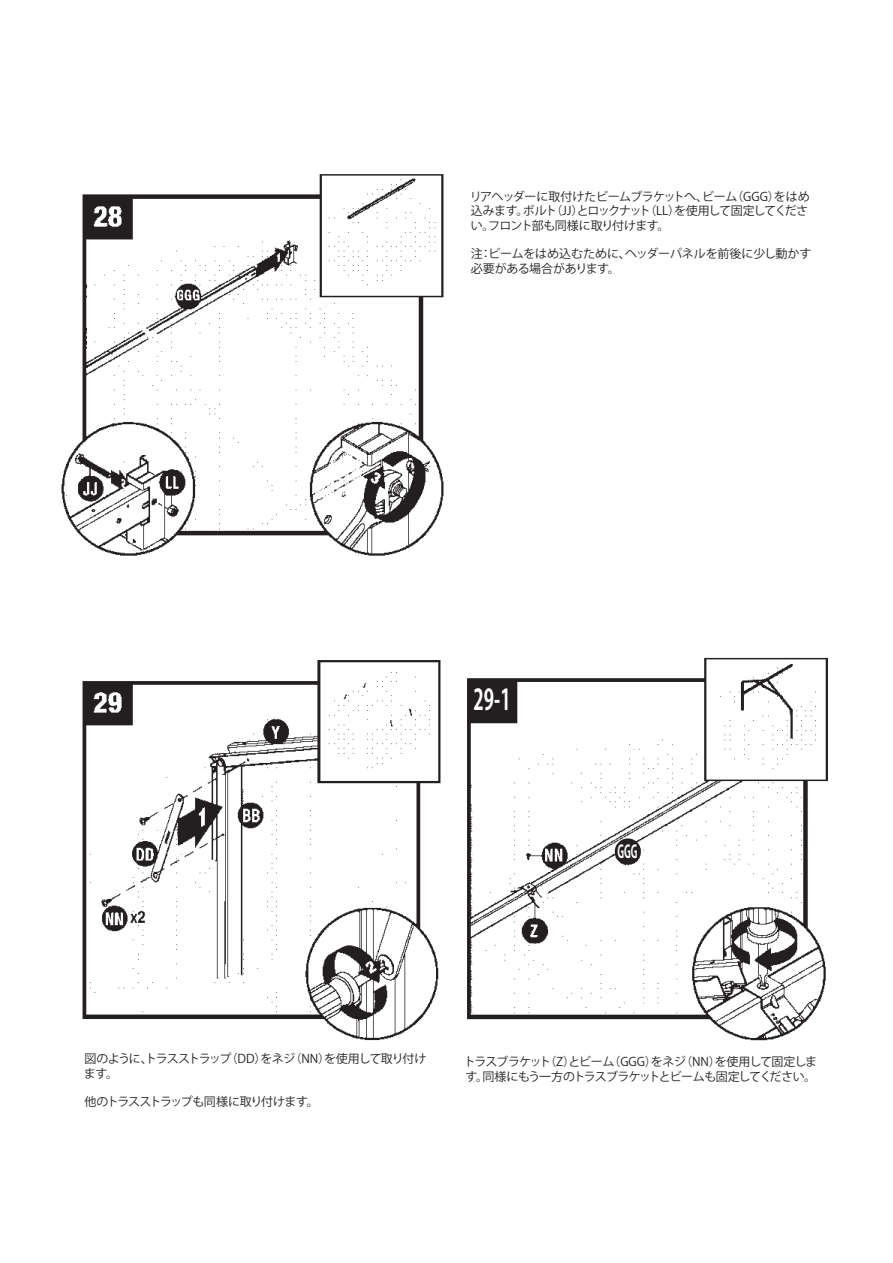
<style>
.page{position:relative;width:893px;height:1263px;background:#fff}
.page>*{position:absolute;margin:0;border:0;box-sizing:border-box;transform-origin:0 0}
.t1{font:700 28.5px "Koz Go Pr 6 N";color:#fff;scale:.63 1}
.t2{font:700 17.7px "Koz Go Pr 6 N";color:#fff;scale:.55 1}
.t3{font:12px/14.4px "Koz Go Pr 6 N";letter-spacing:-.045em;color:#231f20;text-align:justify}
.t4{font:12px/14.4px "Koz Go Pr 6 N";letter-spacing:-.07em;color:#231f20}
.t5{font:12px/14.4px "Koz Go Pr 6 N";letter-spacing:-.015em;color:#231f20}
.t6{font:12px/14.4px "Koz Go Pr 6 N";letter-spacing:-.075em;color:#231f20}
</style>
<div class="page">
<img style="left:61px;top:174px;width:383px;height:867px">
<img style="left:467px;top:657px;width:361px;height:384px">
<div style="left:472px;top:681px;width:40px;height:36px;background:#231f20"></div>
<div style="left:615px;top:838px;width:26px;height:26px;background:#231f20;border-radius:50%"></div>
<p class="t3" style="left:470px;top:189px;width:341px">リアヘッダーに取付けたビームブラケットへ、ビーム（GGG）をはめ込みます。ボルト（JJ）とロックナット（LL）を使用して固定してください。フロント部も同様に取り付けます。</p>
<p class="t5" style="left:471px;top:247px;width:342px">注：ビームをはめ込むために、ヘッダーパネルを前後に少し動かす必要がある場合があります。</p>
<h1 class="t1" style="left:474px;top:683px;width:60px">29-1</h1>
<h2 class="t2" style="left:617px;top:842px;width:38px">GGG</h2>
<p class="t6" style="left:84px;top:1052px;width:344px">図のように、トラスストラップ（DD）をネジ（NN）を使用して取り付けます。</p>
<p class="t3" style="left:84px;top:1095px;width:236px">他のトラスストラップも同様に取り付けます。</p>
<p class="t4" style="left:464px;top:1055px;width:355px">トラスブラケット（Z）とビーム（GGG）をネジ（NN）を使用して固定します。同様にもう一方のトラスブラケットとビームも固定してください。</p>
</div>
